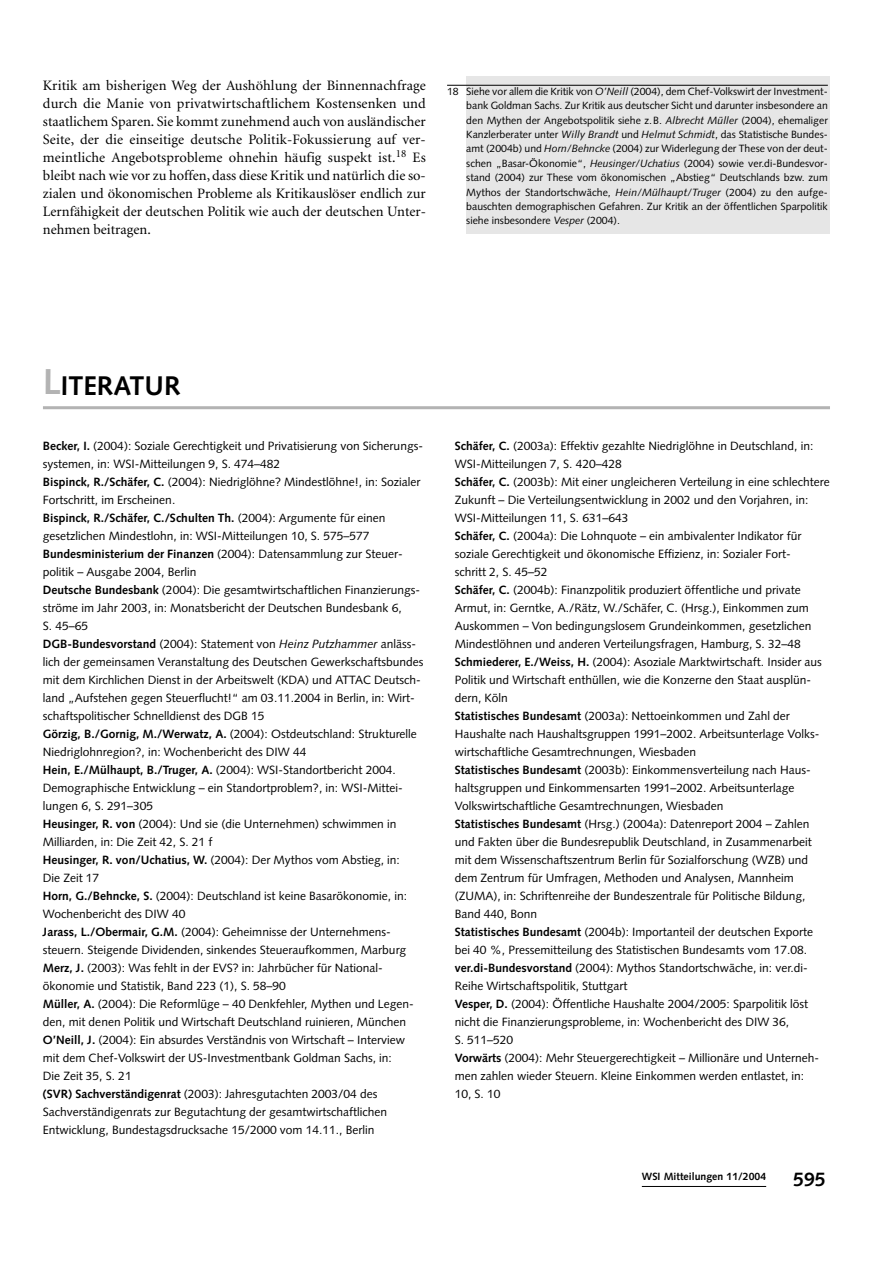
<style>
.page{position:relative;width:893px;height:1263px;background:#fff}
.page>*{position:absolute;margin:0;border:0;box-sizing:border-box;transform-origin:0 0}
.t1{font:700 27px "Syntax";color:#000}
.t2{font:700 19.5px "Syntax";color:#000}
.t3{font:14.4px/18px "Minion";color:#000;text-align:justify}
.t4{font:12px/18px "Syntax";color:#000}
.t5{font:10.5px/14.4px "Syntax";color:#000;text-align:justify}
.t6{font:700 10.5px "Syntax";color:#000}
.s1{font-style:italic}
.s2{font-size:36px;color:#b3b3b3}
.s3{font-weight:700}
</style>
<div class="page">
<div style="left:466px;top:77px;width:364px;height:157px;background:#e6e6e6"></div>
<hr style="left:642px;top:1186px;width:124px;height:1px;background:#000">
<hr style="left:447px;top:85px;width:380px;height:1px;background:#000">
<hr style="left:43px;top:406px;width:787px;height:3px;background:#b3b3b3">
<p class="t3" style="left:43px;top:78px;width:384px">Kritik am bisherigen Weg der Aushöhlung der Binnennachfrage durch die Manie von privatwirtschaftlichem Kostensenken und staatlichem Sparen. Sie kommt zunehmend auch von ausländischer Seite, der die einseitige deutsche Politik-Fokussierung auf ver&shy;meintliche Angebotsprobleme ohnehin häufig suspekt ist.<sup>18</sup> Es bleibt nach wie vor zu hoffen, dass diese Kritik und natürlich die so&shy;zialen und ökonomischen Probleme als Kritikauslöser endlich zur Lernfähigkeit der deutschen Politik wie auch der deutschen Unter&shy;nehmen beitragen.</p>
<p class="t5" style="left:466px;top:85px;width:363px;text-indent:-19px">18 Siehe vor allem die Kritik von <span class="s1">O’Neill</span> (2004), dem Chef-Volkswirt der Investment&shy;bank Goldman Sachs. Zur Kritik aus deutscher Sicht und darunter insbesondere an den Mythen der Angebotspolitik siehe z.B. <span class="s1">Albrecht Müller</span> (2004), ehemaliger Kanzlerberater unter <span class="s1">Willy Brandt</span> und <span class="s1">Helmut Schmidt</span>, das Statistische Bundes&shy;amt (2004b) und <span class="s1">Horn/Behncke</span> (2004) zur Widerlegung der These von der deut&shy;schen „Basar-Ökonomie“, <span class="s1">Heusinger/Uchatius</span> (2004) sowie ver.di-Bundesvor&shy;stand (2004) zur These vom ökonomischen „Abstieg“ Deutschlands bzw. zum Mythos der Standortschwäche, <span class="s1">Hein/Mülhaupt/Truger</span> (2004) zu den aufge&shy;bauschten demographischen Gefahren. Zur Kritik an der öffentlichen Sparpolitik siehe insbesondere <span class="s1">Vesper</span> (2004).</p>
<h1 class="t1" style="left:43px;top:374px;width:139px"><span class="s2">L</span>ITERATUR</h1>
<p class="t4" style="left:43px;top:438px;width:382px"><span class="s3">Becker, I.</span> (2004): Soziale Gerechtigkeit und Privatisierung von Sicherungs&shy;systemen, in: WSI-Mitteilungen 9, S. 474–482<br><span class="s3">Bispinck, R./Schäfer, C.</span> (2004): Niedriglöhne? Mindestlöhne!, in: Sozialer Fortschritt, im Erscheinen.<br><span class="s3">Bispinck, R./Schäfer, C./Schulten Th.</span> (2004): Argumente für einen gesetzlichen Mindestlohn, in: WSI-Mitteilungen 10, S. 575–577<br><span class="s3">Bundesministerium der Finanzen</span> (2004): Datensammlung zur Steuer&shy;politik – Ausgabe 2004, Berlin<br><span class="s3">Deutsche Bundesbank</span> (2004): Die gesamtwirtschaftlichen Finanzierungs&shy;ströme im Jahr 2003, in: Monatsbericht der Deutschen Bundesbank 6,<br>S. 45–65<br><span class="s3">DGB-Bundesvorstand</span> (2004): Statement von <span class="s1">Heinz Putzhammer</span> anläss&shy;lich der gemeinsamen Veranstaltung des Deutschen Gewerkschaftsbundes mit dem Kirchlichen Dienst in der Arbeitswelt (KDA) und ATTAC Deutsch&shy;land „Aufstehen gegen Steuerflucht!“ am 03.11.2004 in Berlin, in: Wirt&shy;schaftspolitischer Schnelldienst des DGB 15<br><span class="s3">Görzig, B./Gornig, M./Werwatz, A.</span> (2004): Ostdeutschland: Strukturelle Niedriglohnregion?, in: Wochenbericht des DIW 44<br><span class="s3">Hein, E./Mülhaupt, B./Truger, A.</span> (2004): WSI-Standortbericht 2004.<br>Demographische Entwicklung – ein Standortproblem?, in: WSI-Mittei&shy;lungen 6, S. 291–305<br><span class="s3">Heusinger, R. von</span> (2004): Und sie (die Unternehmen) schwimmen in Milliarden, in: Die Zeit 42, S. 21 f<br><span class="s3">Heusinger, R. von/Uchatius, W.</span> (2004): Der Mythos vom Abstieg, in:<br>Die Zeit 17<br><span class="s3">Horn, G./Behncke, S.</span> (2004): Deutschland ist keine Basarökonomie, in:<br>Wochenbericht des DIW 40<br><span class="s3">Jarass, L./Obermair, G.M.</span> (2004): Geheimnisse der Unternehmens&shy;steuern. Steigende Dividenden, sinkendes Steueraufkommen, Marburg <span class="s3">Merz, J.</span> (2003): Was fehlt in der EVS? in: Jahrbücher für National&shy;ökonomie und Statistik, Band 223 (1), S. 58–90<br><span class="s3">Müller, A.</span> (2004): Die Reformlüge – 40 Denkfehler, Mythen und Legen&shy;den, mit denen Politik und Wirtschaft Deutschland ruinieren, München <span class="s3">O’Neill, J.</span> (2004): Ein absurdes Verständnis von Wirtschaft – Interview mit dem Chef-Volkswirt der US-Investmentbank Goldman Sachs, in:<br>Die Zeit 35, S. 21<br><span class="s3">(SVR) Sachverständigenrat</span> (2003): Jahresgutachten 2003/04 des Sachverständigenrats zur Begutachtung der gesamtwirtschaftlichen Entwicklung, Bundestagsdrucksache 15/2000 vom 14.11., Berlin</p>
<p class="t4" style="left:455px;top:438px;width:376px"><span class="s3">Schäfer, C.</span> (2003a): Effektiv gezahlte Niedriglöhne in Deutschland, in:<br>WSI-Mitteilungen 7, S. 420–428<br><span class="s3">Schäfer, C.</span> (2003b): Mit einer ungleicheren Verteilung in eine schlechtere Zukunft – Die Verteilungsentwicklung in 2002 und den Vorjahren, in:<br>WSI-Mitteilungen 11, S. 631–643<br><span class="s3">Schäfer, C.</span> (2004a): Die Lohnquote – ein ambivalenter Indikator für soziale Gerechtigkeit und ökonomische Effizienz, in: Sozialer Fort-<br>schritt 2, S. 45–52<br><span class="s3">Schäfer, C.</span> (2004b): Finanzpolitik produziert öffentliche und private Armut, in: Gerntke, A./Rätz, W./Schäfer, C. (Hrsg.), Einkommen zum Auskommen – Von bedingungslosem Grundeinkommen, gesetzlichen Mindestlöhnen und anderen Verteilungsfragen, Hamburg, S. 32–48<br><span class="s3">Schmiederer, E./Weiss, H.</span> (2004): Asoziale Marktwirtschaft. Insider aus Politik und Wirtschaft enthüllen, wie die Konzerne den Staat ausplün&shy;dern, Köln<br><span class="s3">Statistisches Bundesamt</span> (2003a): Nettoeinkommen und Zahl der Haushalte nach Haushaltsgruppen 1991–2002. Arbeitsunterlage Volks&shy;wirtschaftliche Gesamtrechnungen, Wiesbaden<br><span class="s3">Statistisches Bundesamt</span> (2003b): Einkommensverteilung nach Haus&shy;haltsgruppen und Einkommensarten 1991–2002. Arbeitsunterlage Volkswirtschaftliche Gesamtrechnungen, Wiesbaden<br><span class="s3">Statistisches Bundesamt</span> (Hrsg.) (2004a): Datenreport 2004 – Zahlen und Fakten über die Bundesrepublik Deutschland, in Zusammenarbeit mit dem Wissenschaftszentrum Berlin für Sozialforschung (WZB) und dem Zentrum für Umfragen, Methoden und Analysen, Mannheim (ZUMA), in: Schriftenreihe der Bundeszentrale für Politische Bildung, Band 440, Bonn<br><span class="s3">Statistisches Bundesamt</span> (2004b): Importanteil der deutschen Exporte bei 40 %, Pressemitteilung des Statistischen Bundesamts vom 17.08. <span class="s3">ver.di-Bundesvorstand</span> (2004): Mythos Standortschwäche, in: ver.di-Reihe Wirtschaftspolitik, Stuttgart<br><span class="s3">Vesper, D.</span> (2004): Öffentliche Haushalte 2004/2005: Sparpolitik löst nicht die Finanzierungsprobleme, in: Wochenbericht des DIW 36,<br>S. 511–520<br><span class="s3">Vorwärts</span> (2004): Mehr Steuergerechtigkeit – Millionäre und Unterneh&shy;men zahlen wieder Steuern. Kleine Einkommen werden entlastet, in:<br>10, S. 10</p>
<p class="t6" style="left:642px;top:1172px;width:126px">WSI Mitteilungen 11/2004</p>
<h2 class="t2" style="left:793px;top:1172px;width:34px">595</h2>
</div>
